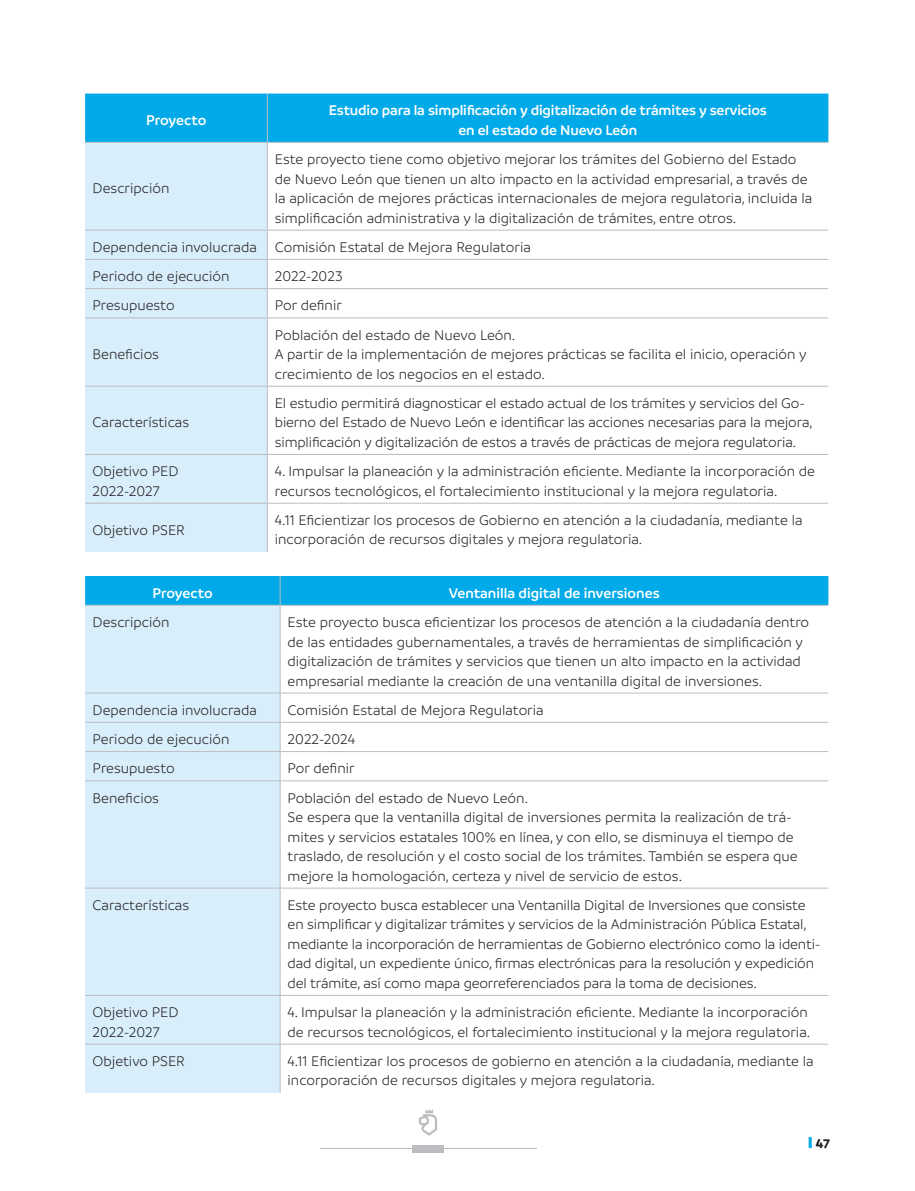
<style>
.page{position:relative;width:915px;height:1191px;background:#fff}
.page>*{position:absolute;margin:0;border:0;box-sizing:border-box;transform-origin:0 0}
.t1{font:300 15px/19.5px "Branding SF";color:#231f20}
.t2{font:600 15px/19.5px "Branding SF";letter-spacing:-.01em;color:#fff;text-align:center}
.t3{font:700 13.5px "Branding SF";color:#231f20}
.s1{font-weight:900;font-size:16.5px;color:#00a9e7}
</style>
<div class="page">
<div style="left:412px;top:1145px;width:32px;height:7px;background:#bcbdc0"></div>
<hr style="left:444px;top:1148px;width:92px;height:1px;background:#bcbdc0">
<svg style="left:419px;top:1109px;width:18px;height:26px"></svg>
<hr style="left:320px;top:1148px;width:92px;height:1px;background:#bcbdc0">
<div style="left:85px;top:94px;width:743px;height:48px;background:#00a9e7"></div>
<div style="left:85px;top:143px;width:182px;height:409px;background:#d8eefa"></div>
<hr style="left:267px;top:94px;width:1px;height:48px;background:#bcbdc0">
<hr style="left:85px;top:142px;width:182px;height:1px;background:#bcbdc0">
<hr style="left:267px;top:142px;width:561px;height:1px;background:#bcbdc0">
<hr style="left:267px;top:143px;width:1px;height:87px;background:#bcbdc0">
<hr style="left:85px;top:230px;width:182px;height:1px;background:#bcbdc0">
<hr style="left:267px;top:230px;width:561px;height:1px;background:#bcbdc0">
<hr style="left:85px;top:259px;width:182px;height:1px;background:#bcbdc0">
<hr style="left:267px;top:259px;width:561px;height:1px;background:#bcbdc0">
<hr style="left:85px;top:288px;width:182px;height:1px;background:#bcbdc0">
<hr style="left:267px;top:288px;width:561px;height:1px;background:#bcbdc0">
<svg style="left:267px;top:230px;width:1px;height:87px"></svg>
<hr style="left:85px;top:317px;width:182px;height:1px;background:#bcbdc0">
<hr style="left:267px;top:317px;width:561px;height:1px;background:#bcbdc0">
<hr style="left:267px;top:318px;width:1px;height:68px;background:#bcbdc0">
<hr style="left:85px;top:386px;width:182px;height:1px;background:#bcbdc0">
<hr style="left:267px;top:386px;width:561px;height:1px;background:#bcbdc0">
<hr style="left:267px;top:386px;width:1px;height:68px;background:#bcbdc0">
<hr style="left:85px;top:454px;width:182px;height:1px;background:#bcbdc0">
<hr style="left:267px;top:454px;width:561px;height:1px;background:#bcbdc0">
<hr style="left:267px;top:455px;width:1px;height:48px;background:#bcbdc0">
<hr style="left:85px;top:503px;width:182px;height:1px;background:#bcbdc0">
<hr style="left:267px;top:503px;width:561px;height:1px;background:#bcbdc0">
<hr style="left:267px;top:503px;width:1px;height:49px;background:#bcbdc0">
<div style="left:85px;top:606px;width:195px;height:487px;background:#d8eefa"></div>
<div style="left:85px;top:576px;width:743px;height:29px;background:#00a9e7"></div>
<hr style="left:85px;top:605px;width:195px;height:1px;background:#bcbdc0">
<hr style="left:280px;top:605px;width:548px;height:1px;background:#bcbdc0">
<hr style="left:280px;top:605px;width:1px;height:87px;background:#bcbdc0">
<hr style="left:85px;top:692px;width:195px;height:1px;background:#bcbdc0">
<hr style="left:280px;top:692px;width:548px;height:1px;background:#bcbdc0">
<hr style="left:85px;top:722px;width:195px;height:1px;background:#bcbdc0">
<hr style="left:280px;top:722px;width:548px;height:1px;background:#bcbdc0">
<hr style="left:85px;top:751px;width:195px;height:1px;background:#bcbdc0">
<hr style="left:280px;top:751px;width:548px;height:1px;background:#bcbdc0">
<svg style="left:280px;top:693px;width:1px;height:87px"></svg>
<hr style="left:85px;top:780px;width:195px;height:1px;background:#bcbdc0">
<hr style="left:280px;top:780px;width:548px;height:1px;background:#bcbdc0">
<hr style="left:280px;top:781px;width:1px;height:106px;background:#bcbdc0">
<hr style="left:85px;top:887px;width:195px;height:1px;background:#bcbdc0">
<hr style="left:280px;top:887px;width:548px;height:1px;background:#bcbdc0">
<hr style="left:280px;top:888px;width:1px;height:107px;background:#bcbdc0">
<hr style="left:85px;top:995px;width:195px;height:1px;background:#bcbdc0">
<hr style="left:280px;top:995px;width:548px;height:1px;background:#bcbdc0">
<hr style="left:280px;top:995px;width:1px;height:48px;background:#bcbdc0">
<hr style="left:85px;top:1043px;width:195px;height:1px;background:#bcbdc0">
<hr style="left:280px;top:1043px;width:548px;height:1px;background:#bcbdc0">
<hr style="left:280px;top:1044px;width:1px;height:49px;background:#bcbdc0">
<p class="t2" style="left:146px;top:110px;width:62px">Proyecto</p>
<p class="t2" style="left:328px;top:101px;width:439px">Estudio para la simplificación y digitalización de trámites y servicios en el estado de Nuevo León</p>
<p class="t1" style="left:275px;top:150px;width:539px">Este proyecto tiene como objetivo mejorar los trámites del Gobierno del Estado de Nuevo León que tienen un alto impacto en la actividad empresarial, a través de la aplicación de mejores prácticas internacionales de mejora regulatoria, incluida la simplificación administrativa y la digitalización de trámites, entre otros.</p>
<p class="t1" style="left:93px;top:232px;width:439px;line-height:29.2px">Dependencia involucrada Comisión Estatal de Mejora Regulatoria<br>Periodo de ejecución</p>
<p class="t1" style="left:93px;top:179px;width:78px">Descripción</p>
<p class="t1" style="left:275px;top:267px;width:69px">2022-2023</p>
<p class="t1" style="left:93px;top:296px;width:83px">Presupuesto</p>
<p class="t1" style="left:275px;top:296px;width:69px">Por definir</p>
<p class="t1" style="left:93px;top:345px;width:68px">Beneficios</p>
<p class="t1" style="left:275px;top:325px;width:533px">Población del estado de Nuevo León.<br>A partir de la implementación de mejores prácticas se facilita el inicio, operación y crecimiento de los negocios en el estado.</p>
<p class="t1" style="left:93px;top:413px;width:98px">Características</p>
<p class="t1" style="left:275px;top:393px;width:539px">El estudio permitirá diagnosticar el estado actual de los trámites y servicios del Go&shy;bierno del Estado de Nuevo León e identificar las acciones necesarias para la mejora, simplificación y digitalización de estos a través de prácticas de mejora regulatoria.</p>
<p class="t1" style="left:93px;top:462px;width:87px">Objetivo PED<br>2022-2027</p>
<p class="t1" style="left:275px;top:462px;width:541px">4. Impulsar la planeación y la administración eficiente. Mediante la incorporación de recursos tecnológicos, el fortalecimiento institucional y la mejora regulatoria.</p>
<p class="t1" style="left:93px;top:520px;width:94px">Objetivo PSER</p>
<p class="t1" style="left:275px;top:510px;width:529px">4.11 Eficientizar los procesos de Gobierno en atención a la ciudadanía, mediante la incorporación de recursos digitales y mejora regulatoria.</p>
<p class="t2" style="left:152px;top:583px;width:62px">Proyecto</p>
<p class="t2" style="left:448px;top:583px;width:212px">Ventanilla digital de inversiones</p>
<p class="t1" style="left:93px;top:612px;width:78px">Descripción</p>
<p class="t1" style="left:287px;top:612px;width:522px">Este proyecto busca eficientizar los procesos de atención a la ciudadanía dentro de las entidades gubernamentales, a través de herramientas de simplificación y digitalización de trámites y servicios que tienen un alto impacto en la actividad empresarial mediante la creación de una ventanilla digital de inversiones.</p>
<p class="t1" style="left:93px;top:700px;width:166px">Dependencia involucrada</p>
<p class="t1" style="left:287px;top:700px;width:257px">Comisión Estatal de Mejora Regulatoria</p>
<p class="t1" style="left:93px;top:729px;width:138px">Periodo de ejecución</p>
<p class="t1" style="left:287px;top:729px;width:69px">2022-2024</p>
<p class="t1" style="left:93px;top:759px;width:83px">Presupuesto</p>
<p class="t1" style="left:287px;top:759px;width:69px">Por definir</p>
<p class="t1" style="left:93px;top:788px;width:68px">Beneficios</p>
<p class="t1" style="left:287px;top:788px;width:511px">Población del estado de Nuevo León.<br>Se espera que la ventanilla digital de inversiones permita la realización de trá&shy;mites y servicios estatales 100% en línea, y con ello, se disminuya el tiempo de traslado, de resolución y el costo social de los trámites. También se espera que mejore la homologación, certeza y nivel de servicio de estos.</p>
<p class="t1" style="left:93px;top:895px;width:98px">Características</p>
<p class="t1" style="left:287px;top:895px;width:534px">Este proyecto busca establecer una Ventanilla Digital de Inversiones que consiste en simplificar y digitalizar trámites y servicios de la Administración Pública Estatal, mediante la incorporación de herramientas de Gobierno electrónico como la identi&shy;dad digital, un expediente único, firmas electrónicas para la resolución y expedición del trámite, así como mapa georreferenciados para la toma de decisiones.</p>
<p class="t1" style="left:93px;top:1002px;width:87px">Objetivo PED<br>2022-2027</p>
<p class="t1" style="left:287px;top:1002px;width:524px">4. Impulsar la planeación y la administración eficiente. Mediante la incorporación de recursos tecnológicos, el fortalecimiento institucional y la mejora regulatoria.</p>
<p class="t1" style="left:93px;top:1051px;width:94px">Objetivo PSER</p>
<p class="t1" style="left:287px;top:1051px;width:527px">4.11 Eficientizar los procesos de gobierno en atención a la ciudadanía, mediante la incorporación de recursos digitales y mejora regulatoria.</p>
<p class="t3" style="left:807px;top:1135px;width:23px"><span class="s1">l</span> 47</p>
</div>
